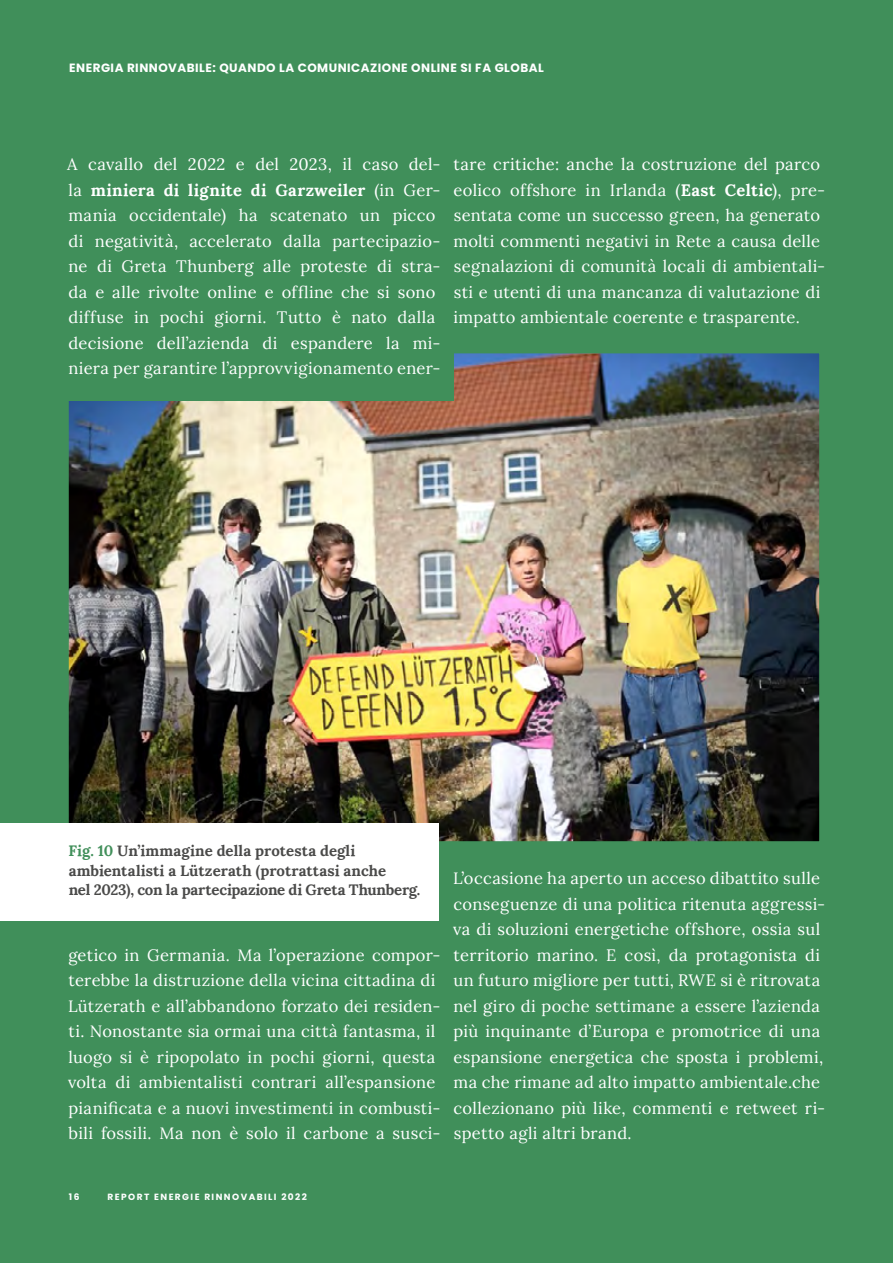
<style>
.page{position:relative;width:893px;height:1263px;background:#408f5a}
.page>*{position:absolute;margin:0;border:0;box-sizing:border-box;transform-origin:0 0}
.t1{font:16.5px/25.5px "Lora";letter-spacing:.02em;color:#fff}
.t2{font:700 15px/19.5px "Lora";color:#4a4a49}
.t3{font:700 12px "Poppins";letter-spacing:.04em;color:#fff}
.t4{font:700 9px "Poppins";letter-spacing:.16em;color:#fff}
.s1{font-weight:700}
.s2{color:#418f5a}
</style>
<div class="page">
<img style="left:70px;top:355px;width:748px;height:485px">
<div style="left:39px;top:257px;width:415px;height:144px;background:#408f5a"></div>
<div style="left:0;top:824px;width:439px;height:97px;background:#fff"></div>
<p class="t3" style="left:69px;top:61px;width:476px">ENERGIA RINNOVABILE: QUANDO LA COMUNICAZIONE ONLINE SI FA GLOBAL</p>
<p class="t1" style="left:67px;top:150px;width:375px">A cavallo del 2022 e del 2023, il caso del&shy;la <span class="s1">miniera di lignite di Garzweiler</span> (in Ger&shy;mania occidentale) ha scatenato un picco di negatività, accelerato dalla partecipazio&shy;ne di Greta Thunberg alle proteste di stra&shy;da e alle rivolte online e offline che si sono diffuse in pochi giorni. Tutto è nato dalla decisione dell’azienda di espandere la mi&shy;niera per garantire l’approvvigionamento ener-</p>
<p class="t1" style="left:453px;top:150px;width:373px">tare critiche: anche la costruzione del parco eolico offshore in Irlanda (<span class="s1">East Celtic</span>), pre&shy;sentata come un successo green, ha generato molti commenti negativi in Rete a causa delle segnalazioni di comunità locali di ambientali&shy;sti e utenti di una mancanza di valutazione di impatto ambientale coerente e trasparente.</p>
<p class="t2" style="left:68px;top:840px;width:353px"><span class="s2">Fig. 10</span> Un’immagine della protesta degli ambientalisti a Lützerath (protrattasi anche<br>nel 2023), con la partecipazione di Greta Thunberg.</p>
<p class="t1" style="left:68px;top:941px;width:374px">getico in Germania. Ma l’operazione compor&shy;terebbe la distruzione della vicina cittadina di Lützerath e all’abbandono forzato dei residen&shy;ti. Nonostante sia ormai una città fantasma, il luogo si è ripopolato in pochi giorni, questa volta di ambientalisti contrari all’espansione pianificata e a nuovi investimenti in combusti&shy;bili fossili. Ma non è solo il carbone a susci-</p>
<p class="t1" style="left:453px;top:864px;width:374px">L’occasione ha aperto un acceso dibattito sulle conseguenze di una politica ritenuta aggressi&shy;va di soluzioni energetiche offshore, ossia sul territorio marino. E così, da protagonista di un futuro migliore per tutti, RWE si è ritrovata nel giro di poche settimane a essere l’azienda più inquinante d’Europa e promotrice di una espansione energetica che sposta i problemi, ma che rimane ad alto impatto ambientale.che collezionano più like, commenti e retweet ri&shy;spetto agli altri brand.</p>
<p class="t4" style="left:69px;top:1192px;width:12px">16</p>
<p class="t4" style="left:108px;top:1192px;width:201px">REPORT ENERGIE RINNOVABILI 2022</p>
</div>
